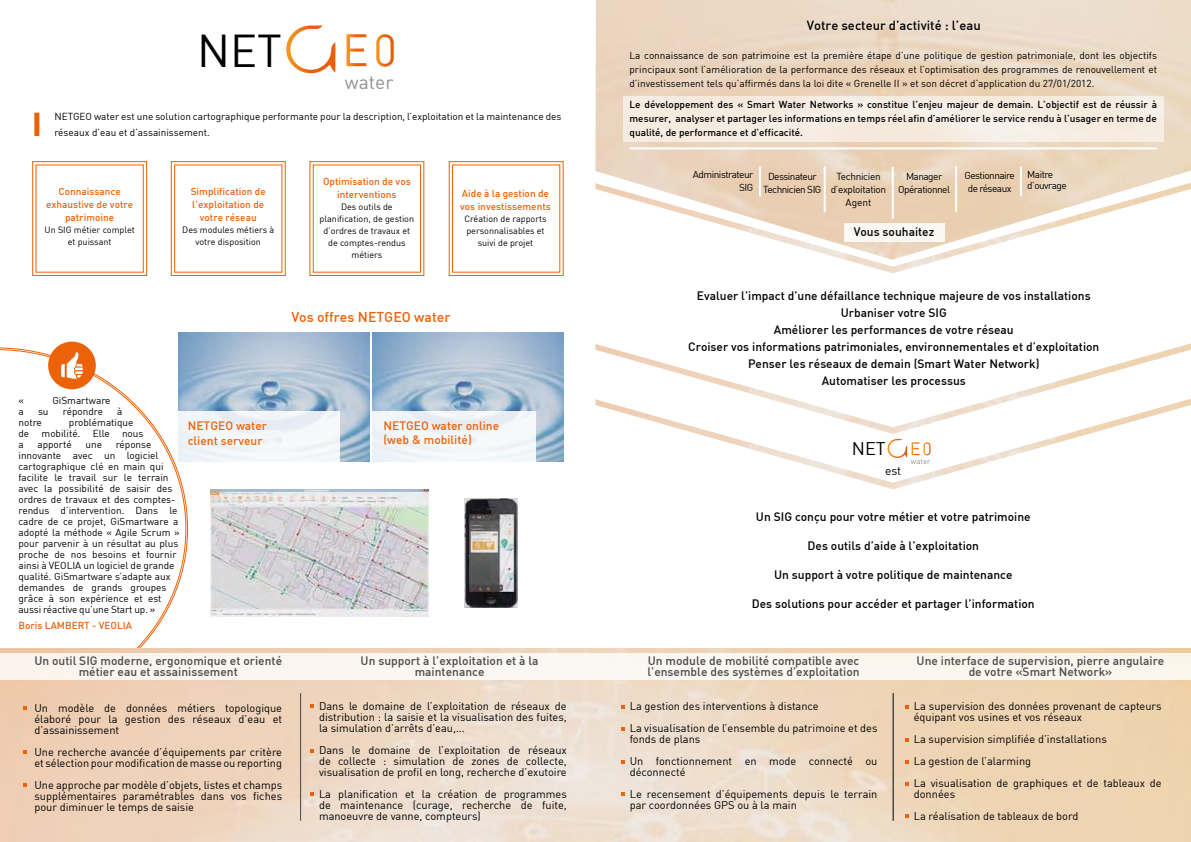
<style>
.page{position:relative;width:1191px;height:842px;background:#fff}
.page>*{position:absolute;margin:0;border:0;box-sizing:border-box;transform-origin:0 0}
.t1{font:45.1px "DIN";color:#000}
.t2{font:19.2px "DIN";color:#929292}
.t3{font:18px "DIN";color:#000}
.t4{font:500 14px "DIN";color:#eb6209}
.t5{font:500 13px "DIN";color:#000}
.t6{font:500 12px/17px "DIN";color:#000;text-align:center}
.t7{font:500 12px/11px "DIN";color:#4a4a49;text-align:center}
.t8{font:500 12px/14.4px "DIN";color:#eb6209}
.t9{font:12px "DIN";color:#000}
.t10{font:11px/11px "DIN";color:#000}
.t11{font:10px/11px "DIN";color:#000}
.t12{font:500 10px/14px "DIN";color:#000;text-align:justify}
.t13{font:500 10px/13px "DIN";color:#eb6209;text-align:center}
.t14{font:10px/13px "DIN";letter-spacing:-.05em;color:#000;text-align:center}
.t15{font:10px/13px "DIN";letter-spacing:-.03em;color:#000;text-align:center}
.t16{font:9px/12px "DIN";color:#000;text-align:center}
.t17{font:7.7px "DIN";color:#929292}
</style>
<div class="page">
<img style="left:372px;top:333px;width:191px;height:128px">
<div style="left:34px;top:113px;width:5px;height:23px;background:#eb6209"></div>
<svg style="left:32px;top:161px;width:115px;height:115px"></svg>
<svg style="left:448px;top:161px;width:116px;height:115px"></svg>
<svg style="left:171px;top:161px;width:115px;height:115px"></svg>
<svg style="left:309px;top:161px;width:115px;height:115px"></svg>
<div style="left:313px;top:165px;width:108px;height:107px;border:1px solid #eb6209"></div>
<svg style="left:0;top:349px;width:186px;height:300px"></svg>
<img style="left:0;top:649px;width:1191px;height:193px">
<div style="left:48px;top:342px;width:48px;height:47px;background:#eb6209;border-radius:50%"></div>
<svg style="left:61px;top:352px;width:22px;height:27px"></svg>
<svg style="left:286px;top:26px;width:49px;height:47px"></svg>
<svg style="left:346px;top:34px;width:20px;height:32px"></svg>
<svg style="left:376px;top:34px;width:18px;height:33px"></svg>
<hr style="left:300px;top:693px;width:1px;height:128px;background:#474746">
<hr style="left:893px;top:693px;width:1px;height:128px;background:#474746">
<div style="left:0;top:653px;width:1191px;height:27px;background:#fbf6ef"></div>
<svg style="left:23px;top:706px;width:4px;height:4px"></svg>
<svg style="left:23px;top:750px;width:4px;height:4px"></svg>
<svg style="left:23px;top:783px;width:4px;height:4px"></svg>
<svg style="left:310px;top:704px;width:3px;height:4px"></svg>
<svg style="left:905px;top:705px;width:4px;height:3px"></svg>
<svg style="left:905px;top:738px;width:4px;height:3px"></svg>
<svg style="left:905px;top:760px;width:4px;height:3px"></svg>
<svg style="left:905px;top:782px;width:4px;height:3px"></svg>
<svg style="left:905px;top:814px;width:4px;height:4px"></svg>
<img style="left:595px;top:183px;width:596px;height:90px">
<img style="left:595px;top:343px;width:596px;height:56px">
<div style="left:844px;top:223px;width:101px;height:19px;background:#fbf7f2"></div>
<img style="left:595px;top:399px;width:596px;height:90px">
<svg style="left:887px;top:439px;width:43px;height:19px"></svg>
<div style="left:623px;top:97px;width:540px;height:45px;background:#f5ebe1"></div>
<img style="left:178px;top:333px;width:192px;height:128px">
<div style="left:178px;top:412px;width:162px;height:50px;background:#f2f6f9"></div>
<div style="left:371px;top:412px;width:164px;height:50px;background:#f2f6f9"></div>
<img style="left:211px;top:489px;width:218px;height:127px">
<img style="left:465px;top:499px;width:53px;height:108px">
<h1 class="t1" style="left:197px;top:33px;width:86px">NET</h1>
<h2 class="t2" style="left:345px;top:74px;width:50px">water</h2>
<p class="t11" style="left:54px;top:110px;width:508px;line-height:16px">NETGEO water est une solution cartographique performante pour la description, l’exploitation et la maintenance des réseaux d’eau et d’assainissement.</p>
<p class="t13" style="left:46px;top:186px;width:89px">Connaissance exhaustive de votre patrimoine</p>
<p class="t16" style="left:45px;top:225px;width:92px">Un SIG métier complet et puissant</p>
<p class="t13" style="left:191px;top:186px;width:77px">Simplification de l’exploitation de votre réseau</p>
<p class="t16" style="left:182px;top:224px;width:93px">Des modules métiers à votre disposition</p>
<p class="t13" style="left:323px;top:176px;width:89px">Optimisation de vos interventions</p>
<p class="t16" style="left:320px;top:202px;width:96px">Des outils de planification, de gestion d’ordres de travaux et de comptes-rendus métiers</p>
<p class="t13" style="left:460px;top:188px;width:92px;text-align:left">Aide à la gestion de vos investissements</p>
<p class="t16" style="left:464px;top:214px;width:84px">Création de rapports personnalisables et suivi de projet</p>
<p class="t4" style="left:291px;top:311px;width:161px">Vos offres NETGEO water</p>
<p class="t11" style="left:18px;top:396px;width:7px">«</p>
<p class="t11" style="left:52px;top:396px;width:60px">GiSmartware</p>
<p class="t11" style="left:18px;top:407px;width:7px">a</p>
<p class="t11" style="left:38px;top:407px;width:12px">su</p>
<p class="t11" style="left:63px;top:407px;width:42px">répondre</p>
<p class="t11" style="left:117px;top:407px;width:7px">à</p>
<p class="t11" style="left:18px;top:418px;width:25px">notre</p>
<p class="t11" style="left:18px;top:418px;width:126px;text-indent:50px">problématique de mobilité. Elle nous a</p>
<p class="t11" style="left:18px;top:440px;width:163px;text-indent:97px">réponse innovante avec un logiciel cartographique clé en main qui facilite le travail sur le terrain avec la possibilité de saisir des ordres de travaux et des comptes&shy;rendus d’intervention. Dans le cadre de ce projet, GiSmartware a adopté la méthode « Agile Scrum » pour parvenir à un résultat au plus proche de nos besoins et fournir ainsi à VEOLIA un logiciel de grande qualité. GiSmartware s’adapte aux demandes de grands groupes grâce à son expérience et est aussi réactive qu’une Start up. »</p>
<p class="t13" style="left:18px;top:620px;width:115px">Boris LAMBERT - VEOLIA</p>
<p class="t11" style="left:37px;top:440px;width:36px">apporté</p>
<p class="t11" style="left:85px;top:440px;width:18px">une</p>
<p class="t8" style="left:188px;top:420px;width:81px">NETGEO water client serveur</p>
<p class="t8" style="left:383px;top:420px;width:117px">NETGEO water online (web &amp; mobilité)</p>
<p class="t5" style="left:807px;top:20px;width:175px">Votre secteur d’activité : l’eau</p>
<p class="t11" style="left:629px;top:50px;width:529px;line-height:14px;text-align:justify">La connaissance de son patrimoine est la première étape d’une politique de gestion patrimoniale, dont les objectifs principaux sont l’amélioration de la performance des réseaux et l’optimisation des programmes de renouvellement et d’investissement tels qu’affirmés dans la loi dite « Grenelle II » et son décret d’application du 27/01/2012.</p>
<p class="t12" style="left:629px;top:99px;width:529px">Le développement des « Smart Water Networks » constitue l’enjeu majeur de demain. L’objectif est de réussir à mesurer, analyser et partager les informations en temps réel afin d’améliorer le service rendu à l’usager en terme de qualité, de performance et d’efficacité.</p>
<p class="t14" style="left:693px;top:169px;width:62px;text-align:right">Administrateur<br>SIG</p>
<p class="t14" style="left:898px;top:171px;width:53px">Manager<br>Opérationnel</p>
<p class="t14" style="left:964px;top:170px;width:52px">Gestionnaire de réseaux</p>
<p class="t14" style="left:1027px;top:170px;width:41px;line-height:11px;text-align:left">Maitre d’ouvrage</p>
<p class="t14" style="left:763px;top:171px;width:60px">Dessinateur<br>Technicien SIG</p>
<p class="t15" style="left:830px;top:171px;width:57px">Technicien d’exploitation<br>Agent</p>
<p class="t6" style="left:853px;top:224px;width:82px">Vous souhaitez</p>
<p class="t6" style="left:688px;top:289px;width:413px">Evaluer l’impact d’une défaillance technique majeure de vos installations Urbaniser votre SIG<br>Améliorer les performances de votre réseau<br>Croiser vos informations patrimoniales, environnementales et d’exploitation Penser les réseaux de demain (Smart Water Network)<br>Automatiser les processus</p>
<h3 class="t3" style="left:852px;top:442px;width:35px">NET</h3>
<p class="t9" style="left:885px;top:466px;width:18px">est</p>
<p class="t17" style="left:911px;top:458px;width:21px">water</p>
<p class="t6" style="left:756px;top:509px;width:276px">Un SIG conçu pour votre métier et votre patrimoine</p>
<p class="t6" style="left:807px;top:538px;width:173px">Des outils d’aide à l’exploitation</p>
<p class="t6" style="left:774px;top:567px;width:240px">Un support à votre politique de maintenance</p>
<p class="t6" style="left:752px;top:596px;width:284px">Des solutions pour accéder et partager l’information</p>
<p class="t7" style="left:34px;top:656px;width:249px">Un outil SIG moderne, ergonomique et orienté métier eau et assainissement</p>
<p class="t7" style="left:360px;top:656px;width:179px">Un support à l’exploitation et à la maintenance</p>
<p class="t7" style="left:647px;top:656px;width:214px;text-align:left">Un module de mobilité compatible avec l’ensemble des systèmes d’exploitation</p>
<p class="t7" style="left:916px;top:656px;width:249px">Une interface de supervision, pierre angulaire de votre «Smart Network»</p>
<p class="t10" style="left:34px;top:703px;width:249px;text-align:justify">Un modèle de données métiers topologique élaboré pour la gestion des réseaux d’eau et d’assainissement</p>
<p class="t10" style="left:34px;top:747px;width:249px">Une recherche avancée d’équipements par critère et sélection pour modification de masse ou reporting</p>
<p class="t10" style="left:34px;top:780px;width:249px;text-align:justify">Une approche par modèle d’objets, listes et champs supplémentaires paramétrables dans vos fiches pour diminuer le temps de saisie</p>
<p class="t10" style="left:319px;top:702px;width:249px;text-align:justify">Dans le domaine de l’exploitation de réseaux de distribution : la saisie et la visualisation des fuites, la simulation d’arrêts d’eau,...</p>
<p class="t10" style="left:319px;top:746px;width:249px;text-align:justify">Dans le domaine de l’exploitation de réseaux de collecte : simulation de zones de collecte, visualisation de profil en long, recherche d’exutoire</p>
<p class="t10" style="left:319px;top:789px;width:249px;text-align:justify">La planification et la création de programmes de maintenance (curage, recherche de fuite, manoeuvre de vanne, compteurs)</p>
<p class="t10" style="left:629px;top:696px;width:249px;line-height:22px">La gestion des interventions à distance<br>La visualisation de l’ensemble du patrimoine et des</p>
<p class="t10" style="left:629px;top:729px;width:249px;line-height:22px">fonds de plans<br>Un fonctionnement en mode connecté ou</p>
<p class="t10" style="left:629px;top:762px;width:249px;line-height:22px">déconnecté<br>Le recensement d’équipements depuis le terrain</p>
<p class="t10" style="left:629px;top:801px;width:169px">par coordonnées GPS ou à la main</p>
<p class="t10" style="left:913px;top:702px;width:249px">La supervision des données provenant de capteurs équipant vos usines et vos réseaux</p>
<p class="t10" style="left:913px;top:728px;width:249px;line-height:22px">La supervision simplifiée d’installations<br>La gestion de l’alarming<br>La visualisation de graphiques et de tableaux de</p>
<p class="t10" style="left:913px;top:784px;width:166px;line-height:22px">données<br>La réalisation de tableaux de bord</p>
</div>
